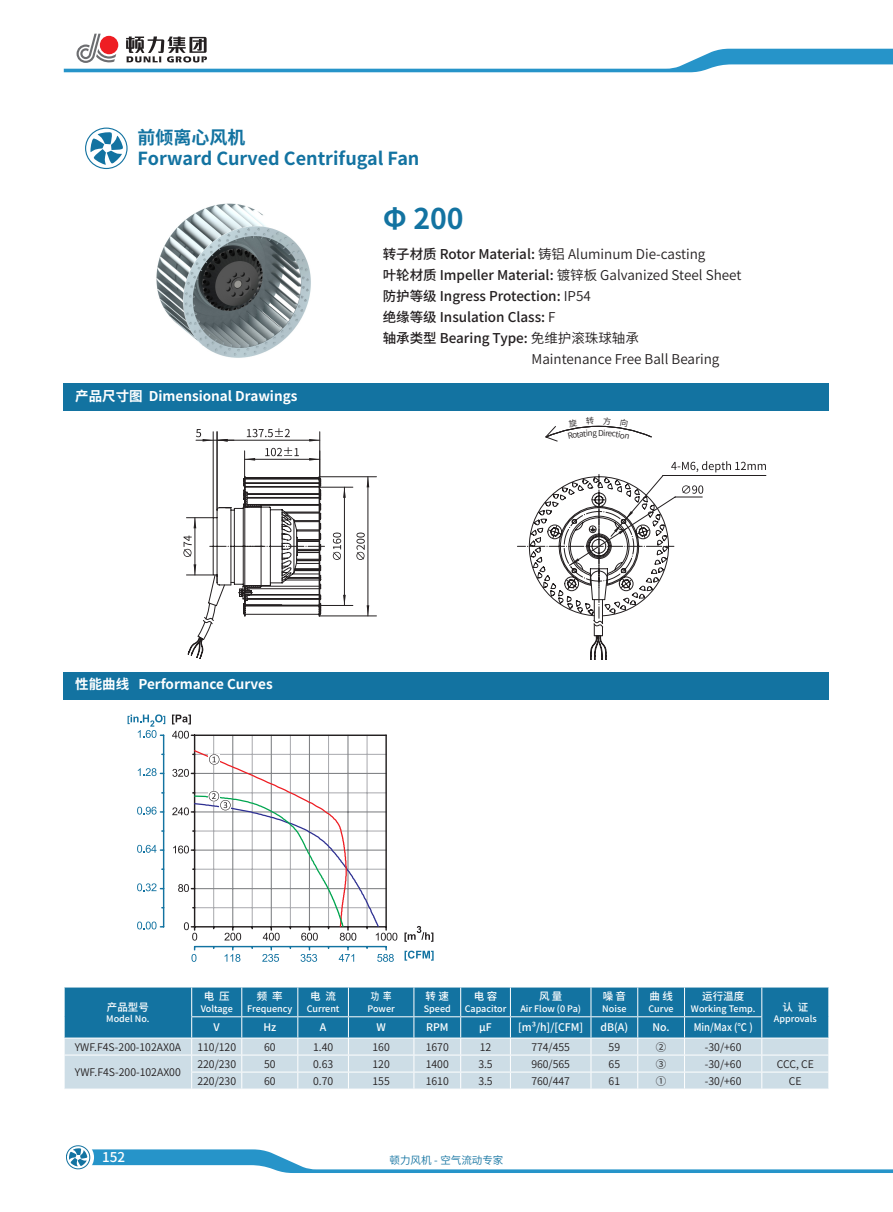
<style>
.page{position:relative;width:893px;height:1212px;background:#fff}
.page>*{position:absolute;margin:0;border:0;box-sizing:border-box;transform-origin:0 0}
._04-1正文左齐{font:700 28.5px "Source Han Sans CN";color:#1373a1}
.t1{font:700 18px/21px "Source Han Sans CN";color:#1373a1}
._04-1正文左齐-2{font:13.5px "Source Han Sans CN";color:#231f20}
._04-1正文左齐-3{font:500 13.5px "Source Han Sans CN";color:#231f20}
.t2{font:700 13.5px "Source Han Sans CN";color:#fff}
.t3{font:500 13.5px "Source Han Sans CN";color:#fff}
._04-1正文左齐-4{font:10.5px "Source Han Sans CN";color:#231f20}
._04-1正文左齐-5{font:500 10.5px "Source Han Sans CN";color:#fff}
.t4{font:10.5px "Source Han Sans CN";color:#1373a1}
._04-1正文左齐-6{font:500 10.5px "Source Han Sans CN";color:#fff;scale:.9 1}
._04-1正文左齐-7{font:500 10.5px "Source Han Sans CN";color:#fff;scale:.8 1}
._04-1正文左齐-8{font:500 9px "Source Han Sans CN";color:#fff}
.s1{font-weight:500}
.s2{font-weight:400}
</style>
<div class="page">
<div style="left:64px;top:672px;width:765px;height:27px;background:#1373a1"></div>
<div style="left:64px;top:383px;width:765px;height:27px;background:#1373a1"></div>
<svg style="left:85px;top:128px;width:43px;height:41px"></svg>
<img style="left:156px;top:203px;width:155px;height:155px">
<svg style="left:64px;top:987px;width:765px;height:102px;background:#77acc6"></svg>
<svg style="left:195px;top:440px;width:182px;height:216px"></svg>
<hr style="left:213px;top:432px;width:1px;height:86px;background:#231f20">
<hr style="left:368px;top:477px;width:1px;height:139px;background:#231f20">
<svg style="left:367px;top:477px;width:2px;height:10px"></svg>
<svg style="left:367px;top:605px;width:2px;height:11px"></svg>
<hr style="left:320px;top:476px;width:56px;height:1px;background:#231f20">
<hr style="left:320px;top:616px;width:56px;height:1px;background:#231f20">
<svg style="left:356px;top:532px;width:9px;height:28px"></svg>
<hr style="left:217px;top:440px;width:103px;height:1px;background:#231f20">
<svg style="left:196px;top:429px;width:32px;height:12px"></svg>
<svg style="left:309px;top:439px;width:10px;height:2px"></svg>
<hr style="left:217px;top:432px;width:1px;height:78px;background:#231f20">
<hr style="left:319px;top:432px;width:1px;height:45px;background:#231f20">
<svg style="left:247px;top:428px;width:43px;height:9px"></svg>
<hr style="left:344px;top:487px;width:1px;height:118px;background:#231f20">
<svg style="left:343px;top:595px;width:3px;height:10px"></svg>
<svg style="left:343px;top:488px;width:3px;height:10px"></svg>
<hr style="left:320px;top:605px;width:33px;height:1px;background:#231f20">
<hr style="left:320px;top:487px;width:33px;height:1px;background:#231f20">
<svg style="left:333px;top:532px;width:8px;height:28px"></svg>
<svg style="left:517px;top:461px;width:249px;height:199px"></svg>
<svg style="left:183px;top:447px;width:139px;height:193px"></svg>
<hr style="left:213px;top:735px;width:1px;height:192px;background:#a8a9ad">
<hr style="left:252px;top:735px;width:1px;height:192px;background:#a8a9ad">
<hr style="left:290px;top:735px;width:1px;height:192px;background:#a8a9ad">
<hr style="left:328px;top:735px;width:1px;height:192px;background:#a8a9ad">
<hr style="left:367px;top:735px;width:1px;height:192px;background:#a8a9ad">
<hr style="left:232px;top:735px;width:1px;height:192px;background:#808285">
<hr style="left:271px;top:735px;width:1px;height:192px;background:#808285">
<hr style="left:309px;top:735px;width:1px;height:192px;background:#808285">
<hr style="left:347px;top:735px;width:1px;height:192px;background:#808285">
<hr style="left:195px;top:734px;width:191px;height:2px;background:#231f20">
<svg style="left:172px;top:731px;width:23px;height:8px"></svg>
<hr style="left:194px;top:735px;width:1px;height:192px;background:#231f20">
<hr style="left:385px;top:735px;width:2px;height:192px;background:#231f20">
<svg style="left:172px;top:714px;width:19px;height:10px"></svg>
<svg style="left:404px;top:926px;width:29px;height:16px"></svg>
<svg style="left:405px;top:950px;width:29px;height:11px"></svg>
<svg style="left:172px;top:749px;width:225px;height:191px"></svg>
<svg style="left:191px;top:946px;width:5px;height:16px"></svg>
<svg style="left:225px;top:947px;width:15px;height:15px"></svg>
<svg style="left:262px;top:947px;width:17px;height:15px"></svg>
<svg style="left:301px;top:947px;width:16px;height:15px"></svg>
<svg style="left:339px;top:947px;width:15px;height:15px"></svg>
<svg style="left:377px;top:946px;width:17px;height:16px"></svg>
<hr style="left:195px;top:946px;width:191px;height:1px;background:#1373a1">
<svg style="left:137px;top:921px;width:27px;height:8px"></svg>
<svg style="left:137px;top:883px;width:26px;height:8px"></svg>
<svg style="left:137px;top:845px;width:26px;height:8px"></svg>
<svg style="left:137px;top:807px;width:26px;height:7px"></svg>
<svg style="left:138px;top:768px;width:25px;height:8px"></svg>
<svg style="left:128px;top:714px;width:37px;height:24px"></svg>
<hr style="left:163px;top:735px;width:1px;height:192px;background:#1373a1">
<svg style="left:64px;top:34px;width:829px;height:38px"></svg>
<svg style="left:66px;top:1145px;width:827px;height:28px"></svg>
<svg style="left:545px;top:425px;width:107px;height:17px"></svg>
<h2 class="t1" style="left:138px;top:128px;width:283px">前倾离心风机<br>Forward Curved Centrifugal Fan</h2>
<p class="_04-1正文左齐" style="left:383px;top:203px;width:83px">Φ 200</p>
<p class="_04-1正文左齐-2" style="left:383px;top:246px;width:324px"><span class="s1">转子材质 Rotor Material:</span> 铸铝 Aluminum Die-casting</p>
<p class="_04-1正文左齐-2" style="left:383px;top:267px;width:360px"><span class="s1">叶轮材质 Impeller Material:</span> 镀锌板 Galvanized Steel Sheet</p>
<p class="_04-1正文左齐-3" style="left:383px;top:288px;width:210px">防护等级 Ingress Protection: <span class="s2">IP54</span></p>
<p class="_04-1正文左齐-3" style="left:383px;top:309px;width:174px">绝缘等级 Insulation Class: <span class="s2">F</span></p>
<p class="_04-1正文左齐-3" style="left:383px;top:330px;width:258px">轴承类型 Bearing Type: <span class="s2">免维护滚珠球轴承</span></p>
<p class="_04-1正文左齐-2" style="left:531px;top:351px;width:189px">Maintenance Free Ball Bearing</p>
<p class="t2" style="left:75px;top:388px;width:224px">产品尺寸图 Dimensional Drawings</p>
<p class="t2" style="left:75px;top:676px;width:199px">性能曲线 Performance Curves</p>
<p class="_04-1正文左齐-5" style="left:107px;top:1001px;width:43px">产品型号</p>
<p class="_04-1正文左齐-8" style="left:106px;top:1014px;width:45px">Model No.</p>
<p class="_04-1正文左齐-5" style="left:474px;top:990px;width:25px">电 容</p>
<p class="_04-1正文左齐-8" style="left:465px;top:1003px;width:43px">Capacitor</p>
<p class="_04-1正文左齐-5" style="left:603px;top:990px;width:25px">噪 音</p>
<p class="_04-1正文左齐-8" style="left:602px;top:1003px;width:26px">Noise</p>
<p class="_04-1正文左齐-5" style="left:257px;top:990px;width:27px">频 率</p>
<p class="_04-1正文左齐-8" style="left:247px;top:1003px;width:47px">Frequency</p>
<p class="_04-1正文左齐-7" style="left:371px;top:990px;width:27px">功 率</p>
<p class="_04-1正文左齐-8" style="left:368px;top:1003px;width:29px">Power</p>
<p class="_04-1正文左齐-5" style="left:702px;top:990px;width:43px">运行温度</p>
<p class="_04-1正文左齐-8" style="left:691px;top:1003px;width:66px">Working Temp.</p>
<p class="_04-1正文左齐-5" style="left:782px;top:1001px;width:27px">认 证</p>
<p class="_04-1正文左齐-8" style="left:774px;top:1014px;width:44px">Approvals</p>
<p class="_04-1正文左齐-5" style="left:649px;top:990px;width:25px">曲 线</p>
<p class="_04-1正文左齐-8" style="left:649px;top:1003px;width:27px">Curve</p>
<p class="_04-1正文左齐-5" style="left:310px;top:990px;width:27px">电 流</p>
<p class="_04-1正文左齐-8" style="left:307px;top:1003px;width:34px">Current</p>
<p class="_04-1正文左齐-5" style="left:426px;top:990px;width:25px">转 速</p>
<p class="_04-1正文左齐-8" style="left:424px;top:1003px;width:28px">Speed</p>
<p class="_04-1正文左齐-5" style="left:204px;top:990px;width:27px">电 压</p>
<p class="_04-1正文左齐-8" style="left:201px;top:1003px;width:34px">Voltage</p>
<p class="_04-1正文左齐-5" style="left:539px;top:990px;width:25px">风 量</p>
<p class="_04-1正文左齐-8" style="left:520px;top:1003px;width:62px">Air Flow (0 Pa)</p>
<p class="_04-1正文左齐-5" style="left:214px;top:1021px;width:8px">V</p>
<p class="_04-1正文左齐-5" style="left:263px;top:1021px;width:14px">Hz</p>
<p class="_04-1正文左齐-5" style="left:320px;top:1021px;width:8px">A</p>
<p class="_04-1正文左齐-5" style="left:376px;top:1021px;width:11px">W</p>
<p class="_04-1正文左齐-5" style="left:426px;top:1021px;width:24px">RPM</p>
<p class="_04-1正文左齐-5" style="left:479px;top:1021px;width:14px">μF</p>
<p class="_04-1正文左齐-5" style="left:518px;top:1021px;width:67px">[m³/h]/[CFM]</p>
<p class="_04-1正文左齐-5" style="left:601px;top:1021px;width:29px">dB(A)</p>
<p class="_04-1正文左齐-5" style="left:653px;top:1021px;width:19px">No.</p>
<p class="_04-1正文左齐-6" style="left:694px;top:1021px;width:67px">Min/Max (℃ )</p>
<p class="_04-1正文左齐-4" style="left:75px;top:1041px;width:108px">YWF.F4S-200-102AX0A</p>
<p class="_04-1正文左齐-4" style="left:197px;top:1041px;width:40px">110/120</p>
<p class="_04-1正文左齐-4" style="left:264px;top:1041px;width:13px">60</p>
<p class="_04-1正文左齐-4" style="left:313px;top:1041px;width:22px">1.40</p>
<p class="_04-1正文左齐-4" style="left:373px;top:1041px;width:19px">160</p>
<p class="_04-1正文左齐-4" style="left:426px;top:1041px;width:25px">1670</p>
<p class="_04-1正文左齐-4" style="left:480px;top:1041px;width:13px">12</p>
<p class="_04-1正文左齐-4" style="left:531px;top:1041px;width:40px">774/455</p>
<p class="_04-1正文左齐-4" style="left:609px;top:1041px;width:13px">59</p>
<p class="_04-1正文左齐-4" style="left:656px;top:1041px;width:12px">②</p>
<p class="_04-1正文左齐-4" style="left:705px;top:1041px;width:38px">-30/+60</p>
<p class="_04-1正文左齐-4" style="left:75px;top:1066px;width:107px">YWF.F4S-200-102AX00</p>
<p class="_04-1正文左齐-4" style="left:197px;top:1058px;width:40px">220/230</p>
<p class="_04-1正文左齐-4" style="left:264px;top:1058px;width:13px">50</p>
<p class="_04-1正文左齐-4" style="left:313px;top:1058px;width:22px">0.63</p>
<p class="_04-1正文左齐-4" style="left:373px;top:1058px;width:19px">120</p>
<p class="_04-1正文左齐-4" style="left:426px;top:1058px;width:25px">1400</p>
<p class="_04-1正文左齐-4" style="left:478px;top:1058px;width:16px">3.5</p>
<p class="_04-1正文左齐-4" style="left:531px;top:1058px;width:40px">960/565</p>
<p class="_04-1正文左齐-4" style="left:609px;top:1058px;width:13px">65</p>
<p class="_04-1正文左齐-4" style="left:656px;top:1058px;width:12px">③</p>
<p class="_04-1正文左齐-4" style="left:705px;top:1058px;width:38px">-30/+60</p>
<p class="_04-1正文左齐-4" style="left:777px;top:1058px;width:39px">CCC, CE</p>
<p class="_04-1正文左齐-4" style="left:197px;top:1075px;width:40px">220/230</p>
<p class="_04-1正文左齐-4" style="left:264px;top:1075px;width:13px">60</p>
<p class="_04-1正文左齐-4" style="left:313px;top:1075px;width:22px">0.70</p>
<p class="_04-1正文左齐-4" style="left:373px;top:1075px;width:19px">155</p>
<p class="_04-1正文左齐-4" style="left:426px;top:1075px;width:25px">1610</p>
<p class="_04-1正文左齐-4" style="left:478px;top:1075px;width:16px">3.5</p>
<p class="_04-1正文左齐-4" style="left:531px;top:1075px;width:40px">760/447</p>
<p class="_04-1正文左齐-4" style="left:609px;top:1075px;width:13px">61</p>
<p class="_04-1正文左齐-4" style="left:656px;top:1075px;width:12px">①</p>
<p class="_04-1正文左齐-4" style="left:705px;top:1075px;width:38px">-30/+60</p>
<p class="_04-1正文左齐-4" style="left:789px;top:1075px;width:14px">CE</p>
<p class="t3" style="left:102px;top:1150px;width:25px">152</p>
<p class="t4" style="left:390px;top:1154px;width:115px">顿力风机 - 空气流动专家</p>
</div>
